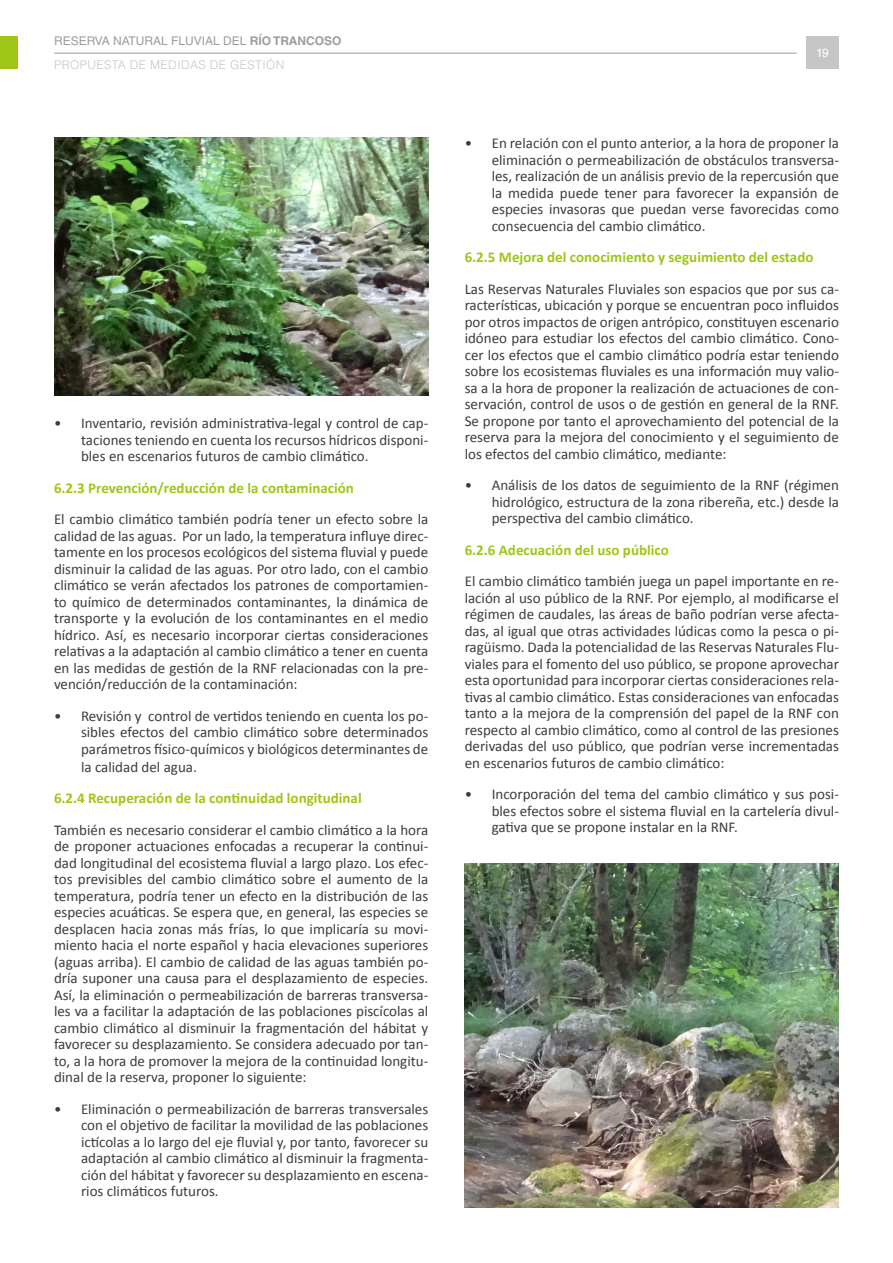
<style>
.page{position:relative;width:893px;height:1263px;background:#fff}
.page>*{position:absolute;margin:0;border:0;box-sizing:border-box;transform-origin:0 0}
.Texto{font:15px/16.5px "Calibri";color:#3c3c3b;text-align:justify}
._1_1_1Subapartado{font:700 15px "Calibri";color:#a0c519}
.t1{font:300 12px/24.5px "Helvetica LT Std";letter-spacing:.03em;color:#c6c6c6}
.t2{font:12px "Helvetica LT Std";color:#fff}
.s1{font-weight:400;color:#9d9d9c}
.s2{font-weight:700;color:#9d9d9c}
</style>
<div class="page">
<hr style="left:54px;top:53px;width:743px;height:1px;background:#9d9d9c">
<div style="left:0;top:36px;width:18px;height:33px;background:#a0c519"></div>
<div style="left:806px;top:36px;width:33px;height:33px;background:#c6c6c6"></div>
<img style="left:54px;top:137px;width:374px;height:258px">
<img style="left:465px;top:863px;width:374px;height:345px">
<p class="t1" style="left:54px;top:28px;width:289px"><span class="s1">RESERVA NATURAL FLUVIAL DEL</span> <span class="s2">RÍO TRANCOSO<br></span>PROPUESTA DE MEDIDAS DE GESTIÓN</p>
<p class="Texto" style="left:81px;top:414px;width:349px;text-indent:-27px">• Inventario, revisión administrativa-legal y control de cap&shy;taciones teniendo en cuenta los recursos hídricos disponi&shy;bles en escenarios futuros de cambio climático.</p>
<p class="_1_1_1Subapartado" style="left:54px;top:477px;width:302px">6.2.3 Prevención/reducción de la contaminación</p>
<p class="Texto" style="left:54px;top:510px;width:376px">El cambio climático también podría tener un efecto sobre la calidad de las aguas. Por un lado, la temperatura influye direc&shy;tamente en los procesos ecológicos del sistema fluvial y puede disminuir la calidad de las aguas. Por otro lado, con el cambio climático se verán afectados los patrones de comportamien&shy;to químico de determinados contaminantes, la dinámica de transporte y la evolución de los contaminantes en el medio hídrico. Así, es necesario incorporar ciertas consideraciones relativas a la adaptación al cambio climático a tener en cuenta en las medidas de gestión de la RNF relacionadas con la pre&shy;vención/reducción de la contaminación:</p>
<p class="Texto" style="left:81px;top:707px;width:349px;text-indent:-27px">• Revisión y control de vertidos teniendo en cuenta los po&shy;sibles efectos del cambio climático sobre determinados parámetros físico-químicos y biológicos determinantes de</p>
<p class="Texto" style="left:81px;top:758px;width:117px">la calidad del agua.</p>
<p class="_1_1_1Subapartado" style="left:54px;top:788px;width:309px">6.2.4 Recuperación de la continuidad longitudinal</p>
<p class="Texto" style="left:54px;top:821px;width:376px">También es necesario considerar el cambio climático a la hora de proponer actuaciones enfocadas a recuperar la continui&shy;dad longitudinal del ecosistema fluvial a largo plazo. Los efec&shy;tos previsibles del cambio climático sobre el aumento de la temperatura, podría tener un efecto en la distribución de las especies acuáticas. Se espera que, en general, las especies se desplacen hacia zonas más frías, lo que implicaría su movi&shy;miento hacia el norte español y hacia elevaciones superiores (aguas arriba). El cambio de calidad de las aguas también po&shy;dría suponer una causa para el desplazamiento de especies.<br>Así, la eliminación o permeabilización de barreras transversa&shy;les va a facilitar la adaptación de las poblaciones piscícolas al cambio climático al disminuir la fragmentación del hábitat y favorecer su desplazamiento. Se considera adecuado por tan&shy;to, a la hora de promover la mejora de la continuidad longitu&shy;dinal de la reserva, proponer lo siguiente:</p>
<p class="Texto" style="left:81px;top:1100px;width:349px;text-indent:-27px">• Eliminación o permeabilización de barreras transversales con el objetivo de facilitar la movilidad de las poblaciones ictícolas a lo largo del eje fluvial y, por tanto, favorecer su adaptación al cambio climático al disminuir la fragmenta&shy;ción del hábitat y favorecer su desplazamiento en escena&shy;rios climáticos futuros.</p>
<p class="t2" style="left:816px;top:46px;width:14px">19</p>
<p class="Texto" style="left:492px;top:135px;width:349px;text-indent:-27px">• En relación con el punto anterior, a la hora de proponer la eliminación o permeabilización de obstáculos transversa&shy;les, realización de un análisis previo de la repercusión que la medida puede tener para favorecer la expansión de especies invasoras que puedan verse favorecidas como consecuencia del cambio climático.</p>
<p class="_1_1_1Subapartado" style="left:465px;top:247px;width:350px">6.2.5 Mejora del conocimiento y seguimiento del estado</p>
<p class="Texto" style="left:465px;top:280px;width:376px">Las Reservas Naturales Fluviales son espacios que por sus ca&shy;racterísticas, ubicación y porque se encuentran poco influidos por otros impactos de origen antrópico, constituyen escenario idóneo para estudiar los efectos del cambio climático. Cono&shy;cer los efectos que el cambio climático podría estar teniendo sobre los ecosistemas fluviales es una información muy valio&shy;sa a la hora de proponer la realización de actuaciones de con&shy;servación, control de usos o de gestión en general de la RNF.<br>Se propone por tanto el aprovechamiento del potencial de la reserva para la mejora del conocimiento y el seguimiento de los efectos del cambio climático, mediante:</p>
<p class="Texto" style="left:492px;top:477px;width:349px;text-indent:-27px">• Análisis de los datos de seguimiento de la RNF (régimen hidrológico, estructura de la zona ribereña, etc.) desde la perspectiva del cambio climático.</p>
<p class="_1_1_1Subapartado" style="left:465px;top:539px;width:206px">6.2.6 Adecuación del uso público</p>
<p class="Texto" style="left:465px;top:573px;width:376px">El cambio climático también juega un papel importante en re&shy;lación al uso público de la RNF. Por ejemplo, al modificarse el régimen de caudales, las áreas de baño podrían verse afecta&shy;das, al igual que otras actividades lúdicas como la pesca o pi&shy;ragüismo. Dada la potencialidad de las Reservas Naturales Flu&shy;viales para el fomento del uso público, se propone aprovechar esta oportunidad para incorporar ciertas consideraciones rela&shy;tivas al cambio climático. Estas consideraciones van enfocadas tanto a la mejora de la comprensión del papel de la RNF con respecto al cambio climático, como al control de las presiones derivadas del uso público, que podrían verse incrementadas en escenarios futuros de cambio climático:</p>
<p class="Texto" style="left:492px;top:786px;width:349px;text-indent:-27px">• Incorporación del tema del cambio climático y sus posi&shy;bles efectos sobre el sistema fluvial en la cartelería divul&shy;gativa que se propone instalar en la RNF.</p>
</div>
